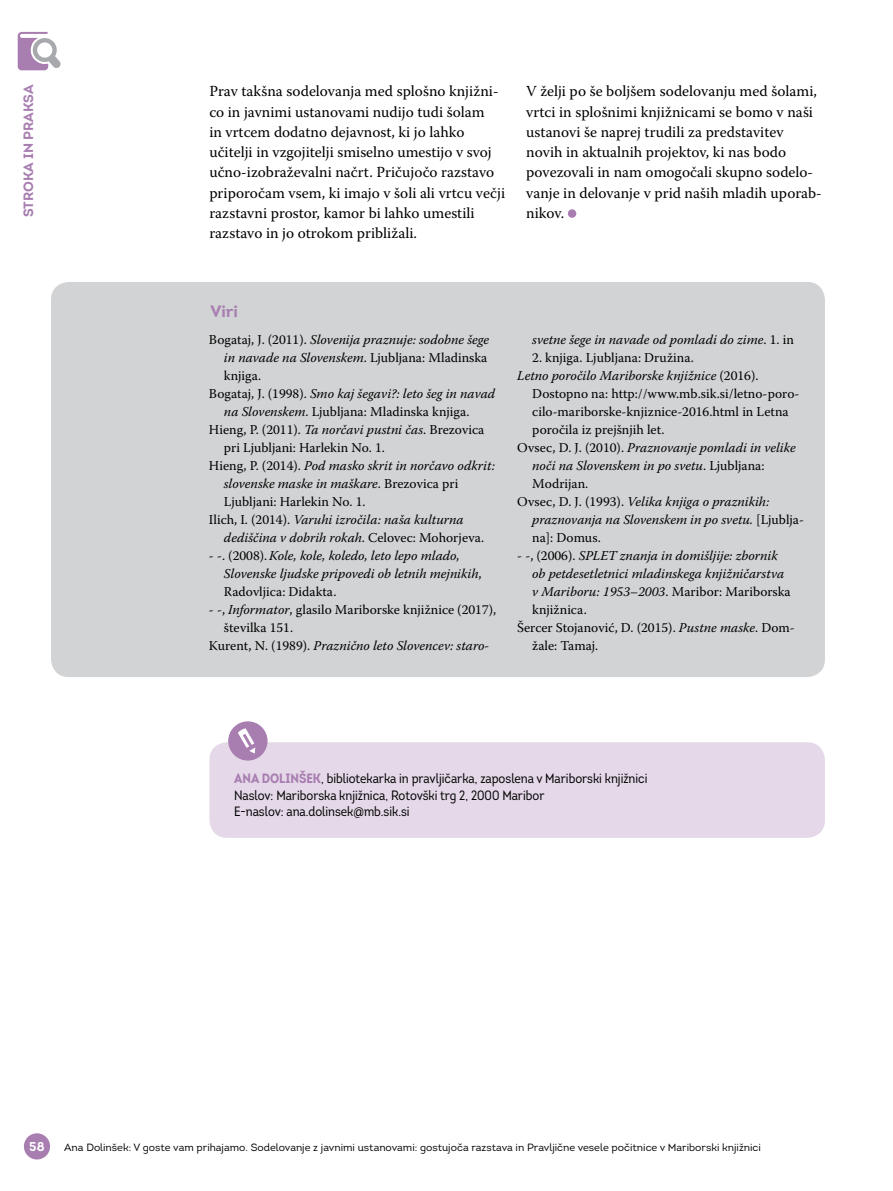
<style>
.page{position:relative;width:893px;height:1191px;background:#fff}
.page>*{position:absolute;margin:0;border:0;box-sizing:border-box;transform-origin:0 0}
.t1{font:700 16.5px "Intro";color:#a87eb1}
.t2{font:15.3px/20.2px "Warnock Pro";color:#000}
.t3{font:italic 13.5px/18px "Warnock Pro";color:#000}
.t4{font:13.5px "Warnock Pro";color:#000}
.t5{font:13.5px/16.5px "Intro Cond";color:#000}
.t6{font:700 13.5px "Intro";color:#a87eb1}
.t7{font:700 12.75px "Intro";color:#fff}
.t8{font:10.5px "Intro";color:#000}
.s1{font-style:normal}
.s2{font-style:italic}
.s3{font-weight:700;color:#a87eb1}
</style>
<div class="page">
<div style="left:24px;top:1133px;width:26px;height:26px;background:#a87eb1;border-radius:50%"></div>
<svg style="left:18px;top:32px;width:43px;height:38px"></svg>
<div style="left:568px;top:209px;width:8px;height:9px;background:#a87eb1;border-radius:50%"></div>
<div style="left:51px;top:282px;width:774px;height:395px;background:#d1d3d4;border-radius:18px"></div>
<div style="left:209px;top:742px;width:616px;height:96px;background:#e5d8e8;border-radius:18px"></div>
<div style="left:228px;top:721px;width:40px;height:39px;background:#a87eb1;border-radius:50%"></div>
<svg style="left:238px;top:728px;width:17px;height:25px"></svg>
<p class="t6" style="left:20px;top:217px;width:134px;rotate:-90deg">STROKA IN PRAKSA</p>
<p class="t2" style="left:209px;top:81px;width:297px">Prav takšna sodelovanja med splošno knjižni&shy;co in javnimi ustanovami nudijo tudi šolam<br>in vrtcem dodatno dejavnost, ki jo lahko učitelji in vzgojitelji smiselno umestijo v svoj učno-izobraževalni načrt. Pričujočo razstavo priporočam vsem, ki imajo v šoli ali vrtcu večji razstavni prostor, kamor bi lahko umestili razstavo in jo otrokom približali.</p>
<p class="t2" style="left:526px;top:81px;width:297px">V želji po še boljšem sodelovanju med šolami, vrtci in splošnimi knjižnicami se bomo v naši ustanovi še naprej trudili za predstavitev novih in aktualnih projektov, ki nas bodo povezovali in nam omogočali skupno sodelo&shy;vanje in delovanje v prid naših mladih uporab&shy;nikov.</p>
<p class="t1" style="left:211px;top:301px;width:29px">Viri</p>
<p class="t3" style="left:209px;top:331px;width:282px"><span class="s1">Bogataj, J. (2011).</span> Slovenija praznuje: sodobne šege</p>
<p class="t3" style="left:224px;top:349px;width:265px">in navade na Slovenskem<span class="s1">. Ljubljana: Mladinska</span></p>
<p class="t4" style="left:224px;top:368px;width:39px">knjiga.</p>
<p class="t3" style="left:209px;top:385px;width:288px"><span class="s1">Bogataj, J. (1998).</span> Smo kaj šegavi?: leto šeg in navad</p>
<p class="t4" style="left:224px;top:404px;width:247px"><span class="s2">na Slovenskem</span>. Ljubljana: Mladinska knjiga.</p>
<p class="t4" style="left:209px;top:422px;width:277px">Hieng, P. (2011). <span class="s2">Ta norčavi pustni čas</span>. Brezovica</p>
<p class="t4" style="left:224px;top:440px;width:162px">pri Ljubljani: Harlekin No. 1.</p>
<p class="t3" style="left:209px;top:457px;width:288px"><span class="s1">Hieng, P. (2014).</span> Pod masko skrit in norčavo odkrit:</p>
<p class="t3" style="left:224px;top:475px;width:236px">slovenske maske in maškare<span class="s1">. Brezovica pri</span></p>
<p class="t4" style="left:224px;top:494px;width:143px">Ljubljani: Harlekin No. 1.</p>
<p class="t3" style="left:209px;top:511px;width:256px"><span class="s1">Ilich, I. (2014).</span> Varuhi izročila: naša kulturna</p>
<p class="t3" style="left:224px;top:529px;width:262px">dediščina v dobrih rokah<span class="s1">. Celovec: Mohorjeva.</span></p>
<p class="t3" style="left:224px;top:547px;width:259px;text-indent:-15px"><span class="s1">- -. (2008).</span>Kole, kole, koledo, leto lepo mlado,<br>Slovenske ljudske pripovedi ob letnih mejnikih<span class="s1">,<br>Radovljica: Didakta.</span></p>
<p class="t4" style="left:209px;top:602px;width:289px">- -, <span class="s2">Informator</span>, glasilo Mariborske knjižnice (2017),</p>
<p class="t4" style="left:224px;top:620px;width:71px">številka 151.</p>
<p class="t3" style="left:209px;top:637px;width:282px"><span class="s1">Kurent, N. (1989).</span> Praznično leto Slovencev: staro-</p>
<p class="t3" style="left:532px;top:331px;width:263px">svetne šege in navade od pomladi do zime<span class="s1">. 1. in</span></p>
<p class="t4" style="left:532px;top:350px;width:163px">2. knjiga. Ljubljana: Družina.</p>
<p class="t3" style="left:517px;top:367px;width:243px">Letno poročilo Mariborske knjižnice <span class="s1">(2016).</span></p>
<p class="t4" style="left:532px;top:386px;width:269px">Dostopno na: http://www.mb.sik.si/letno-poro-</p>
<p class="t4" style="left:532px;top:404px;width:258px">cilo-mariborske-knjiznice-2016.html in Letna</p>
<p class="t4" style="left:532px;top:422px;width:134px">poročila iz prejšnjih let.</p>
<p class="t3" style="left:517px;top:439px;width:280px"><span class="s1">Ovsec, D. J. (2010).</span> Praznovanje pomladi in velike</p>
<p class="t3" style="left:532px;top:457px;width:234px">noči na Slovenskem in po svetu<span class="s1">. Ljubljana:</span></p>
<p class="t4" style="left:532px;top:476px;width:58px">Modrijan.</p>
<p class="t3" style="left:517px;top:493px;width:254px"><span class="s1">Ovsec, D. J. (1993).</span> Velika knjiga o praznikih:</p>
<p class="t3" style="left:532px;top:511px;width:273px">praznovanja na Slovenskem in po svetu. <span class="s1">[Ljublja-</span></p>
<p class="t4" style="left:532px;top:530px;width:70px">na]: Domus.</p>
<p class="t3" style="left:517px;top:547px;width:262px"><span class="s1">- -, (2006).</span> SPLET znanja in domišljije: zbornik</p>
<p class="t3" style="left:532px;top:565px;width:253px">ob petdesetletnici mladinskega knjižničarstva</p>
<p class="t3" style="left:532px;top:583px;width:260px">v Mariboru: 1953–2003<span class="s1">. Maribor: Mariborska</span></p>
<p class="t4" style="left:532px;top:602px;width:56px">knjižnica.</p>
<p class="t4" style="left:517px;top:620px;width:279px">Šercer Stojanović, D. (2015). <span class="s2">Pustne maske</span>. Dom-</p>
<p class="t4" style="left:532px;top:638px;width:68px">žale: Tamaj.</p>
<p class="t5" style="left:234px;top:770px;width:415px"><span class="s3">ANA DOLINŠEK</span>, bibliotekarka in pravljičarka, zaposlena v Mariborski knjižnici<br>Naslov: Mariborska knjižnica, Rotovški trg 2, 2000 Maribor<br>E-naslov: ana.dolinsek@mb.sik.si</p>
<p class="t7" style="left:29px;top:1137px;width:17px">58</p>
<p class="t8" style="left:64px;top:1140px;width:698px">Ana Dolinšek: V goste vam prihajamo. Sodelovanje z javnimi ustanovami: gostujoča razstava in Pravljične vesele počitnice v Mariborski knjižnici</p>
</div>
